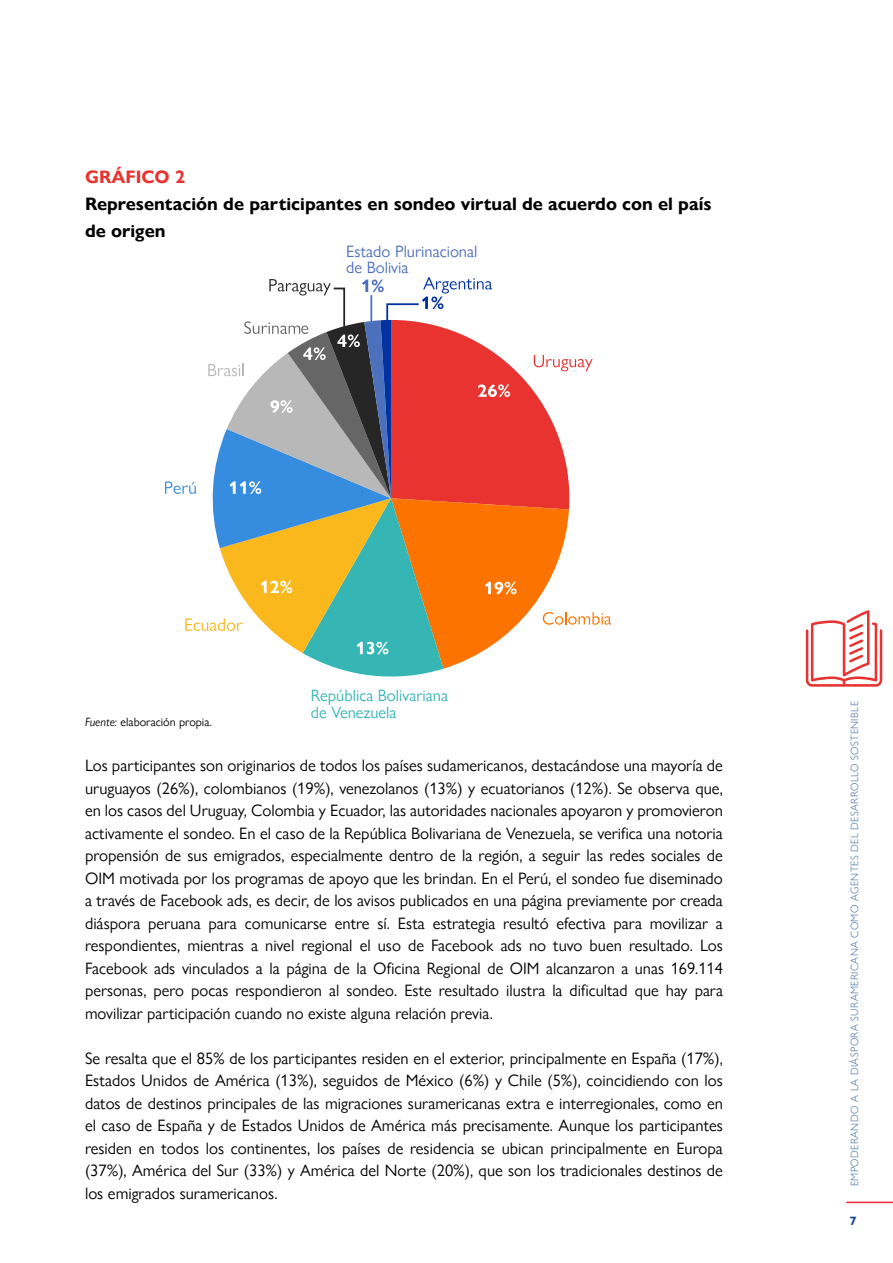
<style>
.page{position:relative;width:893px;height:1263px;background:#fff}
.page>*{position:absolute;margin:0;border:0;box-sizing:border-box;transform-origin:0 0}
.t1{font:700 18px/27px "Gill Sans Nova";color:#000}
.t2{font:700 18px "Gill Sans Nova";color:#e83330}
.t3{font:16.5px/22.5px "Gill Sans Nova";color:#000;text-align:justify}
.t4{font:16.5px/16.5px "Gill Sans Nova";color:#36b5b5}
.t5{font:16.5px/16.5px "Gill Sans Nova";color:#4d70bd}
.t6{font:12px "Gill Sans Nova";color:#000}
.t7{font:700 12px "Gill Sans Nova";color:#0d4285}
.t8{font:300 10.5px "Gill Sans Nova";letter-spacing:.04em;color:#3d689d}
.s1{font-style:italic}
</style>
<div class="page">
<hr style="left:846px;top:1201px;width:47px;height:2px;background:#e6263d">
<svg style="left:806px;top:610px;width:76px;height:77px"></svg>
<svg style="left:165px;top:277px;width:446px;height:400px"></svg>
<p class="t2" style="left:85px;top:166px;width:102px">GRÁFICO 2</p>
<p class="t1" style="left:85px;top:191px;width:628px">Representación de participantes en sondeo virtual de acuerdo con el país de origen</p>
<p class="t5" style="left:346px;top:243px;width:133px">Estado Plurinacional de Bolivia</p>
<p class="t6" style="left:85px;top:714px;width:128px"><span class="s1">Fuente:</span> elaboración propia.</p>
<p class="t4" style="left:311px;top:687px;width:139px">República Bolivariana de Venezuela</p>
<p class="t3" style="left:85px;top:754px;width:639px">Los participantes son originarios de todos los países sudamericanos, destacándose una mayoría de uruguayos (26%), colombianos (19%), venezolanos (13%) y ecuatorianos (12%). Se observa que, en los casos del Uruguay, Colombia y Ecuador, las autoridades nacionales apoyaron y promovieron activamente el sondeo. En el caso de la República Bolivariana de Venezuela, se verifica una notoria propensión de sus emigrados, especialmente dentro de la región, a seguir las redes sociales de OIM motivada por los programas de apoyo que les brindan. En el Perú, el sondeo fue diseminado a través de Facebook ads, es decir, de los avisos publicados en una página previamente por creada diáspora peruana para comunicarse entre sí. Esta estrategia resultó efectiva para movilizar a respondientes, mientras a nivel regional el uso de Facebook ads no tuvo buen resultado. Los Facebook ads vinculados a la página de la Oficina Regional de OIM alcanzaron a unas 169.114 personas, pero pocas respondieron al sondeo. Este resultado ilustra la dificultad que hay para movilizar participación cuando no existe alguna relación previa.</p>
<p class="t3" style="left:85px;top:1046px;width:639px">Se resalta que el 85% de los participantes residen en el exterior, principalmente en España (17%), Estados Unidos de América (13%), seguidos de México (6%) y Chile (5%), coincidiendo con los datos de destinos principales de las migraciones suramericanas extra e interregionales, como en el caso de España y de Estados Unidos de América más precisamente. Aunque los participantes residen en todos los continentes, los países de residencia se ubican principalmente en Europa (37%), América del Sur (33%) y América del Norte (20%), que son los tradicionales destinos de los emigrados suramericanos.</p>
<p class="t8" style="left:848px;top:1186px;width:487px;rotate:-90deg">EMPODERANDO A LA DIÁSPORA SURAMERICANA COMO AGENTES DEL DESARROLLO SOSTENIBLE</p>
<p class="t7" style="left:850px;top:1213px;width:8px">7</p>
</div>
